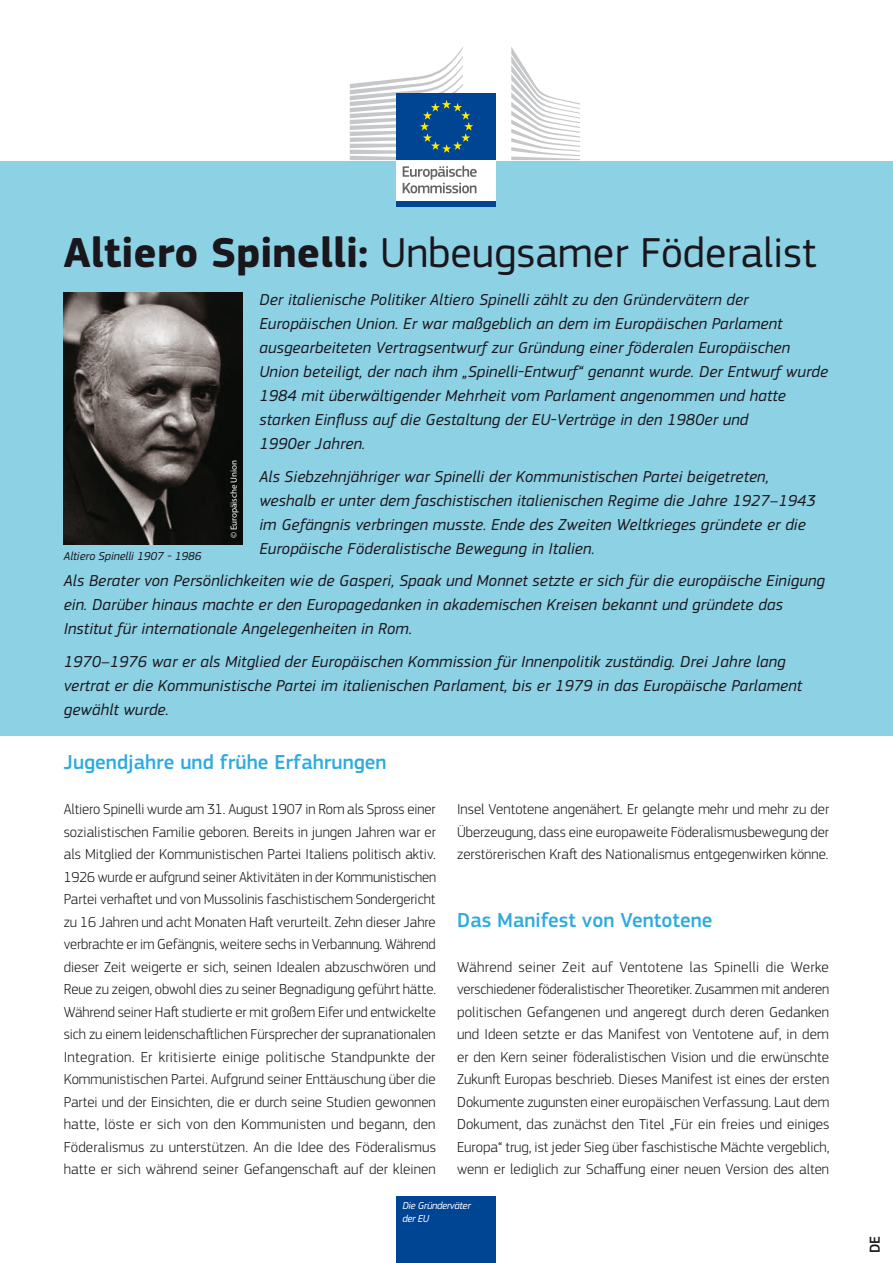
<style>
.page{position:relative;width:893px;height:1263px;background:#fff}
.page>*{position:absolute;margin:0;border:0;box-sizing:border-box;transform-origin:0 0}
.t1{font:43.5px "EC Square Sans Pro";color:#1a171c}
.t2{font:500 21px "EC Square Sans Pro";color:#2eabde}
.t3{font:italic 16.5px/24px "EC Square Sans Pro";letter-spacing:.01em;color:#1a171c}
.t4{font:300 15px/22.5px "EC Square Sans Pro";color:#1a171c;text-align:justify}
.t5{font:500 15px "EC Square Sans Pro";color:#1a171c}
.t6{font:italic 12px "EC Square Sans Pro";color:#1a171c}
.t7{font:italic 10.5px/12.6px "EC Square Sans Pro";letter-spacing:-.03em;color:#fff}
.t8{font:9px "Myriad Pro";color:#fff}
.s1{font-weight:700}
</style>
<div class="page">
<div style="left:397px;top:1196px;width:99px;height:67px;background:#004494"></div>
<div style="left:0;top:160px;width:893px;height:576px;background:#8dd1e4"></div>
<img style="left:63px;top:292px;width:179px;height:252px">
<div style="left:397px;top:158px;width:99px;height:44px;background:#fff"></div>
<svg style="left:403px;top:166px;width:74px;height:27px"></svg>
<div style="left:397px;top:201px;width:99px;height:6px;background:#004494"></div>
<svg style="left:511px;top:47px;width:69px;height:113px"></svg>
<div style="left:397px;top:94px;width:99px;height:66px;background:#004494"></div>
<svg style="left:350px;top:47px;width:123px;height:113px"></svg>
<h1 class="t1" style="left:64px;top:227px;width:754px"><span class="s1">Altiero Spinelli:</span> Unbeugsamer Föderalist</h1>
<p class="t3" style="left:259px;top:288px;width:570px">Der italienische Politiker Altiero Spinelli zählt zu den Gründervätern der Europäischen Union. Er war maßgeblich an dem im Europäischen Parlament ausgearbeiteten Vertragsentwurf zur Gründung einer föderalen Europäischen Union beteiligt, der nach ihm „Spinelli-Entwurf“ genannt wurde. Der Entwurf wurde 1984 mit überwältigender Mehrheit vom Parlament angenommen und hatte starken Einfluss auf die Gestaltung der EU-Verträge in den 1980er und<br>1990er Jahren.</p>
<p class="t3" style="left:259px;top:464px;width:558px">Als Siebzehnjähriger war Spinelli der Kommunistischen Partei beigetreten, weshalb er unter dem faschistischen italienischen Regime die Jahre 1927–1943 im Gefängnis verbringen musste. Ende des Zweiten Weltkrieges gründete er die Europäische Föderalistische Bewegung in Italien.</p>
<p class="t3" style="left:64px;top:569px;width:763px">Als Berater von Persönlichkeiten wie de Gasperi, Spaak und Monnet setzte er sich für die europäische Einigung ein. Darüber hinaus machte er den Europagedanken in akademischen Kreisen bekannt und gründete das<br>Institut für internationale Angelegenheiten in Rom.</p>
<p class="t3" style="left:64px;top:649px;width:740px">1970–1976 war er als Mitglied der Europäischen Kommission für Innenpolitik zuständig. Drei Jahre lang vertrat er die Kommunistische Partei im italienischen Parlament, bis er 1979 in das Europäische Parlament gewählt wurde.</p>
<p class="t8" style="left:229px;top:538px;width:80px;rotate:-90deg">© Europäische Union</p>
<p class="t6" style="left:64px;top:549px;width:139px">Altiero Spinelli 1907 - 1986</p>
<h2 class="t2" style="left:64px;top:750px;width:324px">Jugendjahre und frühe Erfahrungen</h2>
<p class="t4" style="left:64px;top:798px;width:374px">Altiero Spinelli wurde am 31. August 1907 in Rom als Spross einer sozialistischen Familie geboren. Bereits in jungen Jahren war er als Mitglied der Kommunistischen Partei Italiens politisch aktiv.<br>1926 wurde er aufgrund seiner Aktivitäten in der Kommunistischen Partei verhaftet und von Mussolinis faschistischem Sondergericht zu 16 Jahren und acht Monaten Haft verurteilt. Zehn dieser Jahre verbrachte er im Gefängnis, weitere sechs in Verbannung. Während dieser Zeit weigerte er sich, seinen Idealen abzuschwören und Reue zu zeigen, obwohl dies zu seiner Begnadigung geführt hätte.<br>Während seiner Haft studierte er mit großem Eifer und entwickelte sich zu einem leidenschaftlichen Fürsprecher der supranationalen Integration. Er kritisierte einige politische Standpunkte der Kommunistischen Partei. Aufgrund seiner Enttäuschung über die Partei und der Einsichten, die er durch seine Studien gewonnen hatte, löste er sich von den Kommunisten und begann, den Föderalismus zu unterstützen. An die Idee des Föderalismus hatte er sich während seiner Gefangenschaft auf der kleinen</p>
<p class="t4" style="left:457px;top:798px;width:374px">Insel Ventotene angenähert. Er gelangte mehr und mehr zu der Überzeugung, dass eine europaweite Föderalismusbewegung der zerstörerischen Kraft des Nationalismus entgegenwirken könne.</p>
<h2 class="t2" style="left:457px;top:907px;width:257px">Das Manifest von Ventotene</h2>
<p class="t4" style="left:457px;top:955px;width:374px">Während seiner Zeit auf Ventotene las Spinelli die Werke verschiedener föderalistischer Theoretiker. Zusammen mit anderen politischen Gefangenen und angeregt durch deren Gedanken und Ideen setzte er das Manifest von Ventotene auf, in dem er den Kern seiner föderalistischen Vision und die erwünschte Zukunft Europas beschrieb. Dieses Manifest ist eines der ersten Dokumente zugunsten einer europäischen Verfassung. Laut dem Dokument, das zunächst den Titel „Für ein freies und einiges Europa“ trug, ist jeder Sieg über faschistische Mächte vergeblich, wenn er lediglich zur Schaffung einer neuen Version des alten</p>
<p class="t7" style="left:402px;top:1199px;width:70px">Die Gründerväter der EU</p>
<p class="t5" style="left:866px;top:1253px;width:19px;rotate:-90deg">DE</p>
</div>
